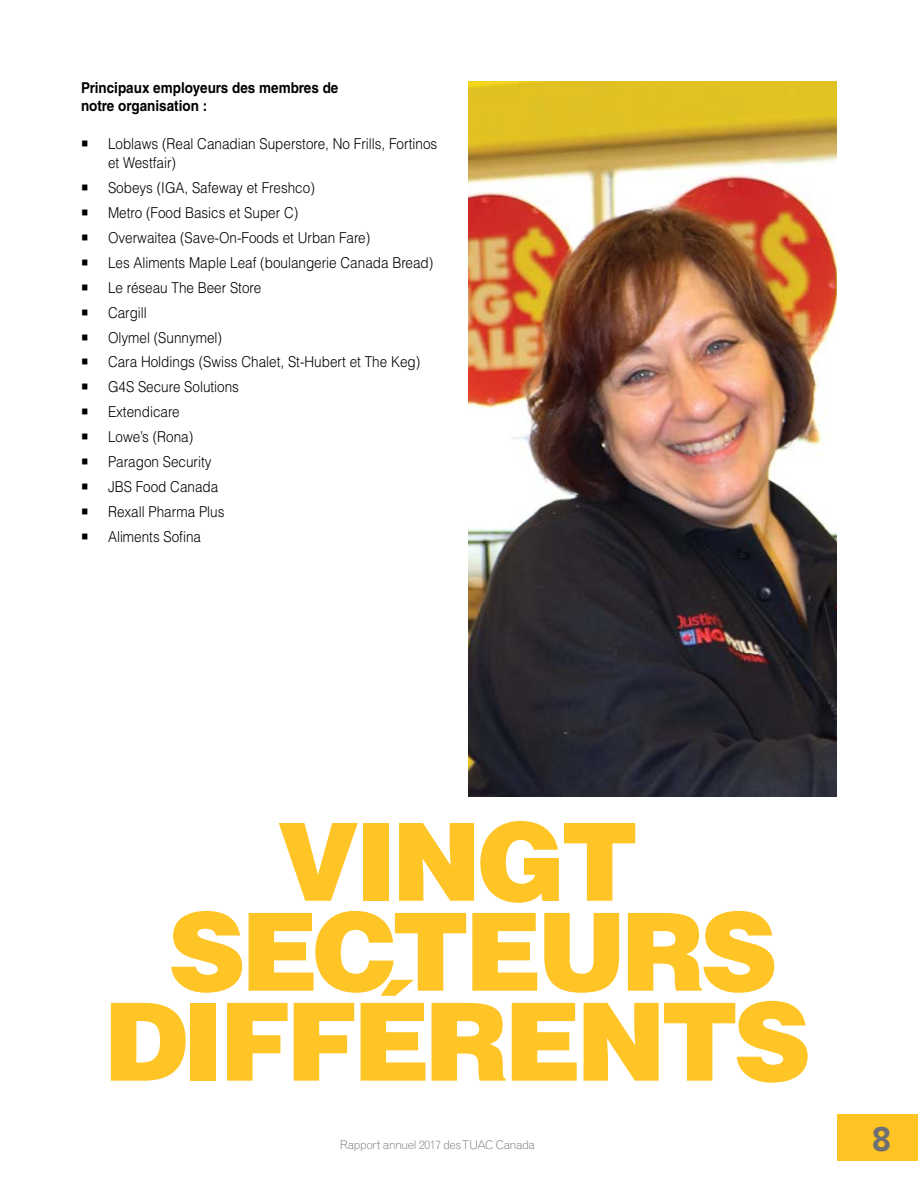
<style>
.page{position:relative;width:918px;height:1188px;background:#fff}
.page>*{position:absolute;margin:0;border:0;box-sizing:border-box;transform-origin:0 0}
.t1{font:900 108px/90px "Helvetica LT Std";letter-spacing:-.05em;color:#ffc425;text-align:center}
.t2{font:700 36px "Proxima Nova Cond";color:#6f7073}
.t3{font:300 15px/24.9px "Helvetica LT Std";color:#000;scale:.9 1}
.t4{font:700 15px/18px "Helvetica LT Std";color:#000;scale:.9 1}
.t5{font:300 12px "Grotesque MT Std";letter-spacing:-.04em;color:#6f7073}
</style>
<div class="page">
<div style="left:838px;top:1115px;width:80px;height:46px;background:#ffc423"></div>
<img style="left:468px;top:81px;width:369px;height:715px">
<p class="t4" style="left:81px;top:79px;width:288px">Principaux employeurs des membres de notre organisation :</p>
<p class="t3" style="left:108px;top:134px;width:367px;line-height:19.5px">Loblaws (Real Canadian Superstore, No Frills, Fortinos et Westfair)</p>
<p class="t3" style="left:108px;top:175px;width:363px">Sobeys (IGA, Safeway et Freshco)<br>Metro (Food Basics et Super C)<br>Overwaitea (Save-On-Foods et Urban Fare)<br>Les Aliments Maple Leaf (boulangerie Canada Bread)<br>Le réseau The Beer Store<br>Cargill<br>Olymel (Sunnymel)<br>Cara Holdings (Swiss Chalet, St-Hubert et The Keg)<br>G4S Secure Solutions<br>Extendicare<br>Lowe’s (Rona)<br>Paragon Security<br>JBS Food Canada<br>Rexall Pharma Plus<br>Aliments Sofina</p>
<h1 class="t1" style="left:104px;top:815px;width:709px">VINGT<br>SECTEURS<br>DIFFÉRENTS</h1>
<p class="t5" style="left:340px;top:1138px;width:197px">Rapport annuel 2017 des TUAC Canada</p>
<h2 class="t2" style="left:872px;top:1119px;width:20px">8</h2>
</div>
